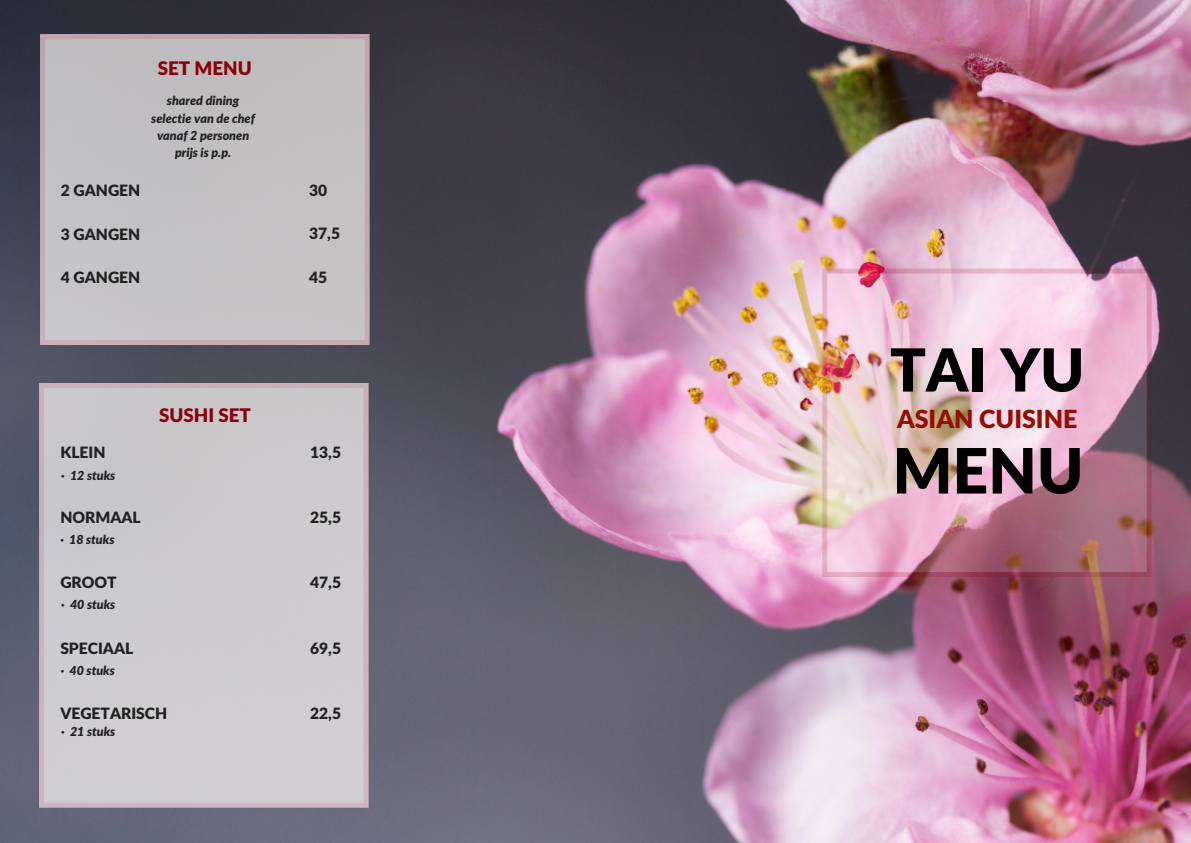
<style>
.page{position:relative;width:1191px;height:843px;background:#fff}
.page>*{position:absolute;margin:0;border:0;box-sizing:border-box;transform-origin:0 0}
.t1{font:900 62.4px "Lato Latin";color:#000}
.t2{font:900 59.3px "Lato Latin";color:#000}
.t3{font:900 25px "Lato Latin";color:#920e00}
.t4{font:900 18.7px "Lato Latin";color:#87000b}
.t5{font:900 15.6px "Lato Latin";color:#222}
.t6{font:italic 900 12.5px "Lato";color:#222}
</style>
<div class="page">
<img style="left:0;top:0;width:1190px;height:842px">
<img style="left:822px;top:268px;width:329px;height:309px">
<div style="left:40px;top:34px;width:329px;height:311px;background:#c3c0c2"></div>
<div style="left:39px;top:382px;width:329px;height:425px;background:#cdcbce"></div>
<p class="t4" style="left:158px;top:60px;width:96px">SET MENU</p>
<p class="t5" style="left:61px;top:183px;width:81px">2 GANGEN</p>
<p class="t5" style="left:61px;top:227px;width:81px">3 GANGEN</p>
<p class="t5" style="left:61px;top:270px;width:81px">4 GANGEN</p>
<p class="t6" style="left:167px;top:95px;width:74px">shared dining</p>
<p class="t6" style="left:151px;top:112px;width:105px">selectie van de chef</p>
<p class="t6" style="left:157px;top:130px;width:94px">vanaf 2 personen</p>
<p class="t6" style="left:175px;top:147px;width:58px">prijs is p.p.</p>
<p class="t5" style="left:60px;top:445px;width:47px">KLEIN</p>
<p class="t6" style="left:61px;top:469px;width:56px">· 12 stuks</p>
<p class="t5" style="left:60px;top:510px;width:82px">NORMAAL</p>
<p class="t6" style="left:60px;top:534px;width:56px">· 18 stuks</p>
<p class="t5" style="left:60px;top:575px;width:58px">GROOT</p>
<p class="t6" style="left:61px;top:599px;width:56px">· 40 stuks</p>
<p class="t5" style="left:60px;top:640px;width:74px">SPECIAAL</p>
<p class="t6" style="left:61px;top:664px;width:56px">· 40 stuks</p>
<p class="t4" style="left:159px;top:407px;width:93px">SUSHI SET</p>
<p class="t5" style="left:60px;top:706px;width:108px">VEGETARISCH</p>
<p class="t6" style="left:61px;top:726px;width:56px">· 21 stuks</p>
<p class="t5" style="left:309px;top:183px;width:20px">30</p>
<p class="t5" style="left:309px;top:227px;width:32px">37,5</p>
<p class="t5" style="left:309px;top:270px;width:20px">45</p>
<p class="t5" style="left:310px;top:445px;width:32px">13,5</p>
<p class="t5" style="left:310px;top:510px;width:32px">25,5</p>
<p class="t5" style="left:310px;top:575px;width:32px">47,5</p>
<p class="t5" style="left:310px;top:640px;width:32px">69,5</p>
<p class="t5" style="left:310px;top:706px;width:32px">22,5</p>
<p class="t2" style="left:889px;top:343px;width:196px">TAI YU</p>
<p class="t3" style="left:896px;top:408px;width:182px">ASIAN CUISINE</p>
<p class="t1" style="left:892px;top:443px;width:192px">MENU</p>
</div>
